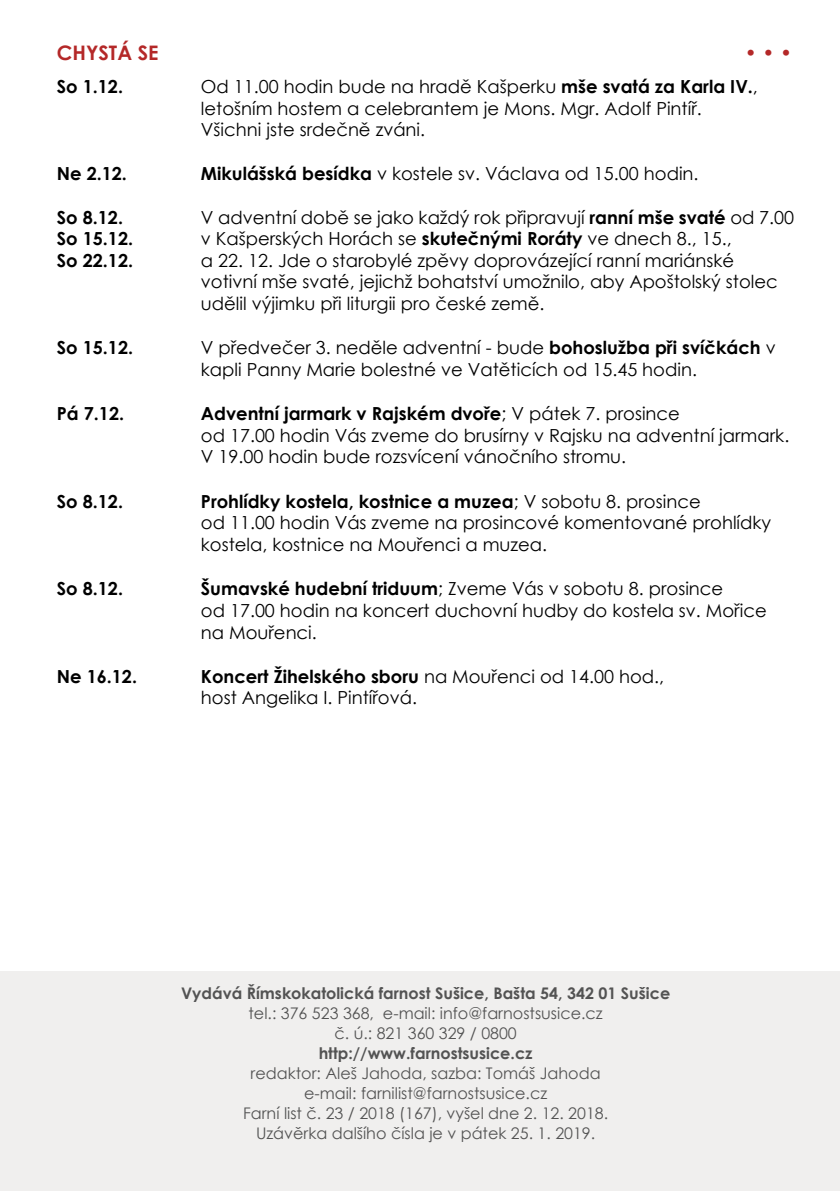
<style>
.page{position:relative;width:840px;height:1191px;background:#fff}
.page>*{position:absolute;margin:0;border:0;box-sizing:border-box;transform-origin:0 0}
.t1{font:700 20px "Century Gothic";color:#b42828}
.t2{font:18px/21.6px "Century Gothic";color:#000}
.t3{font:700 18px "Century Gothic";color:#000}
.t4{font:16px/20px "Century Gothic";color:#535353;text-align:center}
.t5{font:700 16px "Century Gothic";color:#535353}
.s1{font-weight:700}
</style>
<div class="page">
<div style="left:0;top:971px;width:839px;height:220px;background:#f0efee"></div>
<p class="t1" style="left:57px;top:38px;width:103px">CHYSTÁ SE</p>
<p class="t1" style="left:744px;top:38px;width:49px">• • •</p>
<p class="t3" style="left:57px;top:73px;width:68px">So 1.12.</p>
<p class="t2" style="left:201px;top:75px;width:558px">Od 11.00 hodin bude na hradě Kašperku <span class="s1">mše svatá za Karla IV.</span>, letošním hostem a celebrantem je Mons. Mgr. Adolf Pintíř.<br>Všichni jste srdečně zváni.</p>
<p class="t3" style="left:57px;top:160px;width:72px">Ne 2.12.</p>
<p class="t2" style="left:201px;top:163px;width:499px"><span class="s1">Mikulášská besídka</span> v kostele sv. Václava od 15.00 hodin.</p>
<p class="t3" style="left:57px;top:203px;width:68px">So 8.12.</p>
<p class="t2" style="left:201px;top:206px;width:594px">V adventní době se jako každý rok připravují <span class="s1">ranní mše svaté</span> od 7.00</p>
<p class="t3" style="left:57px;top:225px;width:78px">So 15.12.</p>
<p class="t2" style="left:201px;top:228px;width:532px">v Kašperských Horách se <span class="s1">skutečnými Roráty</span> ve dnech 8., 15.,</p>
<p class="t3" style="left:57px;top:247px;width:78px">So 22.12.</p>
<p class="t2" style="left:201px;top:249px;width:578px">a 22. 12. Jde o starobylé zpěvy doprovázející ranní mariánské votivní mše svaté, jejichž bohatství umožnilo, aby Apoštolský stolec udělil výjimku při liturgii pro české země.</p>
<p class="t3" style="left:57px;top:334px;width:78px">So 15.12.</p>
<p class="t2" style="left:201px;top:337px;width:576px">V předvečer 3. neděle adventní - bude <span class="s1">bohoslužba při svíčkách</span> v kapli Panny Marie bolestné ve Vatěticích od 15.45 hodin.</p>
<p class="t3" style="left:57px;top:400px;width:69px">Pá 7.12.</p>
<p class="t2" style="left:201px;top:403px;width:589px"><span class="s1">Adventní jarmark v Rajském dvoře</span>; V pátek 7. prosince<br>od 17.00 hodin Vás zveme do brusírny v Rajsku na adventní jarmark.<br>V 19.00 hodin bude rozsvícení vánočního stromu.</p>
<p class="t3" style="left:57px;top:487px;width:68px">So 8.12.</p>
<p class="t2" style="left:201px;top:490px;width:571px"><span class="s1">Prohlídky kostela, kostnice a muzea</span>; V sobotu 8. prosince<br>od 11.00 hodin Vás zveme na prosincové komentované prohlídky kostela, kostnice na Mouřenci a muzea.</p>
<p class="t3" style="left:57px;top:575px;width:68px">So 8.12.</p>
<p class="t2" style="left:201px;top:577px;width:567px"><span class="s1">Šumavské hudební triduum</span>; Zveme Vás v sobotu 8. prosince<br>od 17.00 hodin na koncert duchovní hudby do kostela sv. Mořice na Mouřenci.</p>
<p class="t3" style="left:57px;top:662px;width:82px">Ne 16.12.</p>
<p class="t2" style="left:201px;top:665px;width:464px"><span class="s1">Koncert Žihelského sboru</span> na Mouřenci od 14.00 hod., host Angelika I. Pintířová.</p>
<p class="t5" style="left:181px;top:981px;width:490px">Vydává Římskokatolická farnost Sušice, Bašta 54, 342 01 Sušice</p>
<p class="t4" style="left:248px;top:1003px;width:355px">tel.: 376 523 368, e-mail: info@farnostsusice.cz č. ú.: 821 360 329 / 0800</p>
<p class="t5" style="left:318px;top:1041px;width:215px">http://www.farnostsusice.cz</p>
<p class="t4" style="left:243px;top:1063px;width:366px">redaktor: Aleš Jahoda, sazba: Tomáš Jahoda e-mail: farnilist@farnostsusice.cz<br>Farní list č. 23 / 2018 (167), vyšel dne 2. 12. 2018.<br>Uzávěrka dalšího čísla je v pátek 25. 1. 2019.</p>
</div>
